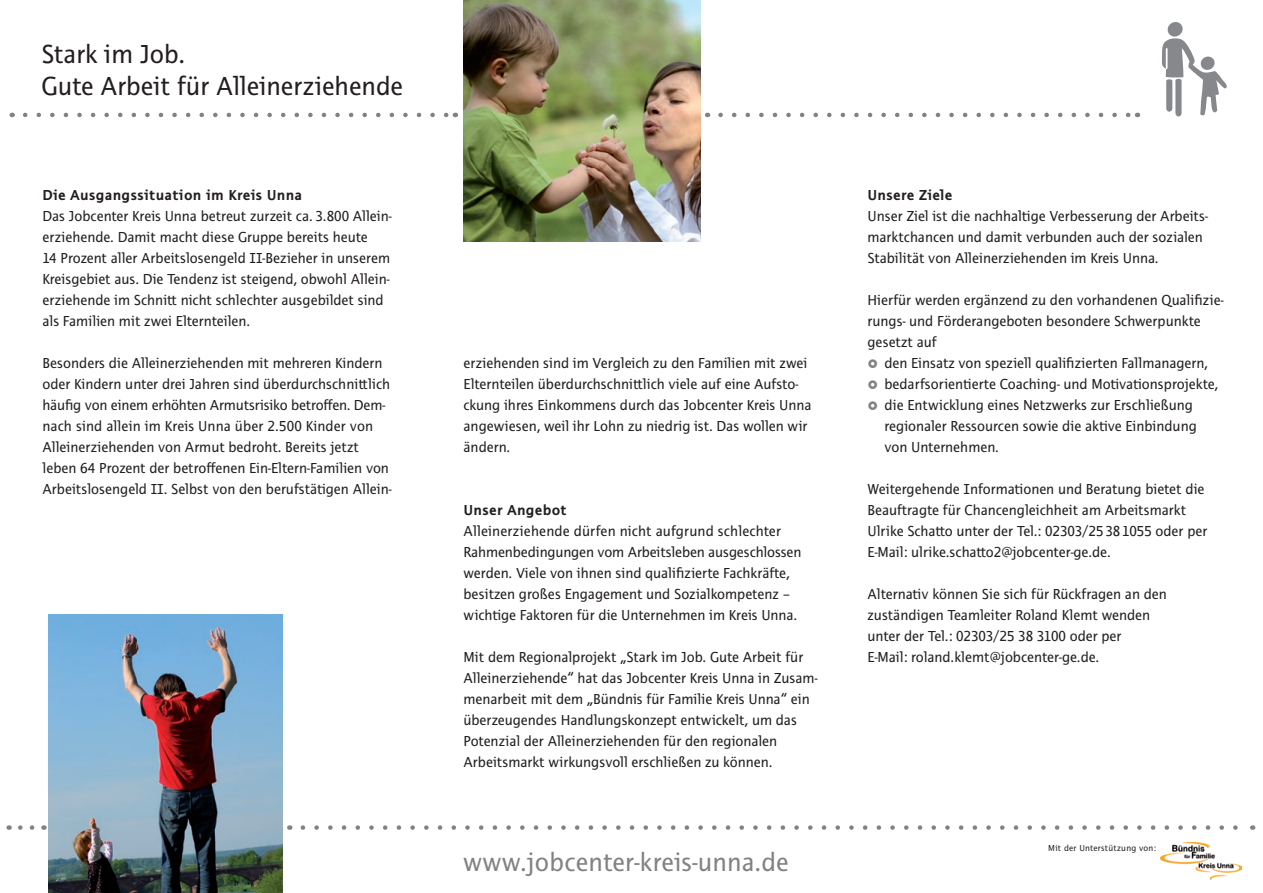
<style>
.page{position:relative;width:1263px;height:893px;background:#fff}
.page>*{position:absolute;margin:0;border:0;box-sizing:border-box;transform-origin:0 0}
.t1{font:27px/31.5px "Thordis Sans EF";color:#231f20}
.t2{font:27px "Thordis Sans EF";letter-spacing:.01em;color:#808285}
.t3{font:15px/21px "Thordis Sans EF";color:#231f20}
.t4{font:700 15px "Thordis Sans EF";letter-spacing:.02em;color:#231f20}
.t5{font:9px "Thordis Sans EF";letter-spacing:.03em;color:#231f20}
</style>
<div class="page">
<svg style="left:720px;top:113px;width:410px;height:4px"></svg>
<svg style="left:25px;top:113px;width:423px;height:4px"></svg>
<svg style="left:20px;top:825px;width:24px;height:5px"></svg>
<svg style="left:303px;top:825px;width:935px;height:5px"></svg>
<img style="left:463px;top:0;width:238px;height:242px">
<img style="left:49px;top:615px;width:233px;height:278px">
<svg style="left:1162px;top:22px;width:65px;height:95px"></svg>
<img style="left:1161px;top:842px;width:80px;height:37px">
<h1 class="t1" style="left:41px;top:39px;width:363px">Stark im Job.<br>Gute Arbeit für Alleinerziehende</h1>
<p class="t4" style="left:43px;top:186px;width:261px">Die Ausgangssituation im Kreis Unna</p>
<p class="t3" style="left:43px;top:205px;width:351px">Das Jobcenter Kreis Unna betreut zurzeit ca. 3.800 Allein&shy;erziehende. Damit macht diese Gruppe bereits heute<br>14 Prozent aller Arbeitslosengeld II-Bezieher in unserem Kreisgebiet aus. Die Tendenz ist steigend, obwohl Allein&shy;erziehende im Schnitt nicht schlechter ausgebildet sind als Familien mit zwei Elternteilen.</p>
<p class="t3" style="left:43px;top:352px;width:351px">Besonders die Alleinerziehenden mit mehreren Kindern oder Kindern unter drei Jahren sind überdurchschnittlich häufig von einem erhöhten Armutsrisiko betroffen. Dem&shy;nach sind allein im Kreis Unna über 2.500 Kinder von Alleinerziehenden von Armut bedroht. Bereits jetzt leben 64 Prozent der betroffenen Ein-Eltern-Familien von Arbeitslosengeld II. Selbst von den berufstätigen Allein-</p>
<p class="t3" style="left:463px;top:352px;width:349px">erziehenden sind im Vergleich zu den Familien mit zwei Elternteilen überdurchschnittlich viele auf eine Aufsto&shy;ckung ihres Einkommens durch das Jobcenter Kreis Unna angewiesen, weil ihr Lohn zu niedrig ist. Das wollen wir ändern.</p>
<p class="t4" style="left:463px;top:501px;width:105px">Unser Angebot</p>
<p class="t3" style="left:463px;top:520px;width:339px">Alleinerziehende dürfen nicht aufgrund schlechter Rahmenbedingungen vom Arbeitsleben ausgeschlossen werden. Viele von ihnen sind qualifizierte Fachkräfte, besitzen großes Engagement und Sozialkompetenz – wichtige Faktoren für die Unternehmen im Kreis Unna.</p>
<p class="t3" style="left:463px;top:646px;width:356px">Mit dem Regionalprojekt „Stark im Job. Gute Arbeit für Alleinerziehende“ hat das Jobcenter Kreis Unna in Zusam&shy;menarbeit mit dem „Bündnis für Familie Kreis Unna“ ein überzeugendes Handlungskonzept entwickelt, um das Potenzial der Alleinerziehenden für den regionalen Arbeitsmarkt wirkungsvoll erschließen zu können.</p>
<h1 class="t2" style="left:463px;top:847px;width:327px">www.jobcenter-kreis-unna.de</h1>
<p class="t4" style="left:867px;top:186px;width:86px">Unsere Ziele</p>
<p class="t3" style="left:867px;top:205px;width:342px">Unser Ziel ist die nachhaltige Verbesserung der Arbeits&shy;marktchancen und damit verbunden auch der sozialen<br>Stabilität von Alleinerziehenden im Kreis Unna.</p>
<p class="t3" style="left:867px;top:289px;width:358px">Hierfür werden ergänzend zu den vorhandenen Qualifizie&shy;rungs- und Förderangeboten besondere Schwerpunkte gesetzt auf</p>
<p class="t3" style="left:884px;top:352px;width:335px">den Einsatz von speziell qualifizierten Fallmanagern, bedarfsorientierte Coaching- und Motivationsprojekte, die Entwicklung eines Netzwerks zur Erschließung regionaler Ressourcen sowie die aktive Einbindung von Unternehmen.</p>
<p class="t3" style="left:867px;top:478px;width:341px">Weitergehende Informationen und Beratung bietet die Beauftragte für Chancengleichheit am Arbeitsmarkt Ulrike Schatto unter der Tel.: 02303/25381055 oder per E-Mail: ulrike.schatto2@jobcenter-ge.de.</p>
<p class="t3" style="left:867px;top:583px;width:301px">Alternativ können Sie sich für Rückfragen an den zuständigen Teamleiter Roland Klemt wenden unter der Tel.: 02303/25 38 3100 oder per<br>E-Mail: roland.klemt@jobcenter-ge.de.</p>
<p class="t5" style="left:1048px;top:843px;width:109px">Mit der Unterstützung von:</p>
</div>
